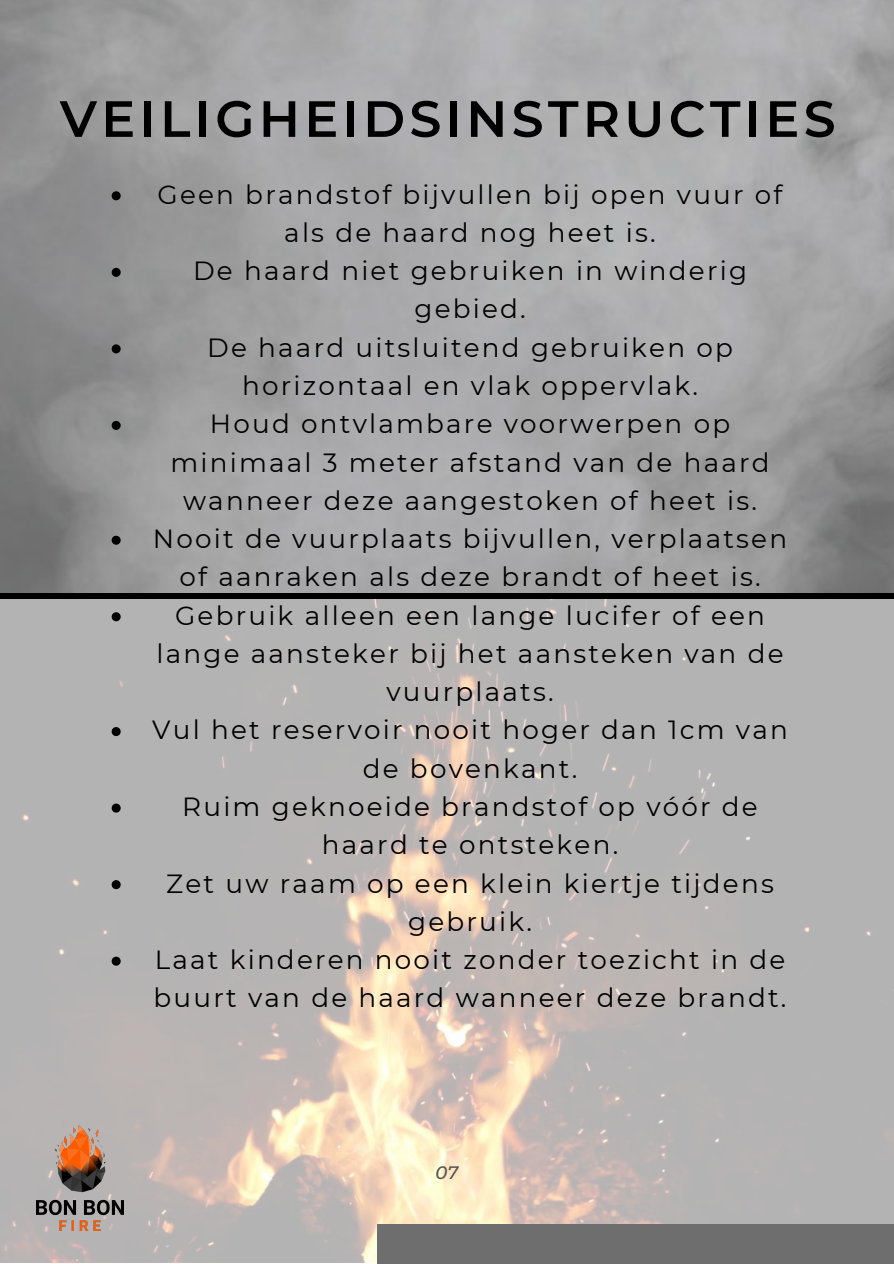
<style>
.page{position:relative;width:894px;height:1264px;background:#fff}
.page>*{position:absolute;margin:0;border:0;box-sizing:border-box;transform-origin:0 0}
.t1{font:600 50.85px "Montserrat";letter-spacing:.085em;color:#000}
.t2{font:26.25px/38.2px "Montserrat";letter-spacing:.085em;color:#000;text-align:center}
.t3{font:italic 500 18px "Montserrat";color:#545454}
</style>
<div class="page">
<img style="left:0;top:599px;width:893px;height:663px">
<div style="left:378px;top:1224px;width:515px;height:39px;background:#6e6e6e"></div>
<img style="left:37px;top:1125px;width:86px;height:105px">
<img style="left:0;top:0;width:893px;height:599px">
<svg style="left:112px;top:191px;width:9px;height:9px"></svg>
<svg style="left:112px;top:268px;width:9px;height:9px"></svg>
<svg style="left:112px;top:344px;width:9px;height:9px"></svg>
<svg style="left:112px;top:421px;width:9px;height:9px"></svg>
<svg style="left:112px;top:535px;width:9px;height:9px"></svg>
<svg style="left:112px;top:612px;width:9px;height:9px"></svg>
<svg style="left:112px;top:727px;width:9px;height:9px"></svg>
<svg style="left:112px;top:803px;width:9px;height:9px"></svg>
<svg style="left:112px;top:880px;width:9px;height:9px"></svg>
<svg style="left:112px;top:956px;width:9px;height:9px"></svg>
<h1 class="t1" style="left:60px;top:88px;width:777px">VEILIGHEIDSINSTRUCTIES</h1>
<p class="t2" style="left:152px;top:175px;width:637px">Geen brandstof bijvullen bij open vuur of als de haard nog heet is.<br>De haard niet gebruiken in winderig gebied.<br>De haard uitsluitend gebruiken op horizontaal en vlak oppervlak.<br>Houd ontvlambare voorwerpen op minimaal 3 meter afstand van de haard wanneer deze aangestoken of heet is.<br>Nooit de vuurplaats bijvullen, verplaatsen of aanraken als deze brandt of heet is.<br>Gebruik alleen een lange lucifer of een lange aansteker bij het aansteken van de vuurplaats.<br>Vul het reservoir nooit hoger dan 1cm van de bovenkant.<br>Ruim geknoeide brandstof op vóór de haard te ontsteken.<br>Zet uw raam op een klein kiertje tijdens gebruik.<br>Laat kinderen nooit zonder toezicht in de buurt van de haard wanneer deze brandt.</p>
<p class="t3" style="left:435px;top:1161px;width:24px">07</p>
</div>
